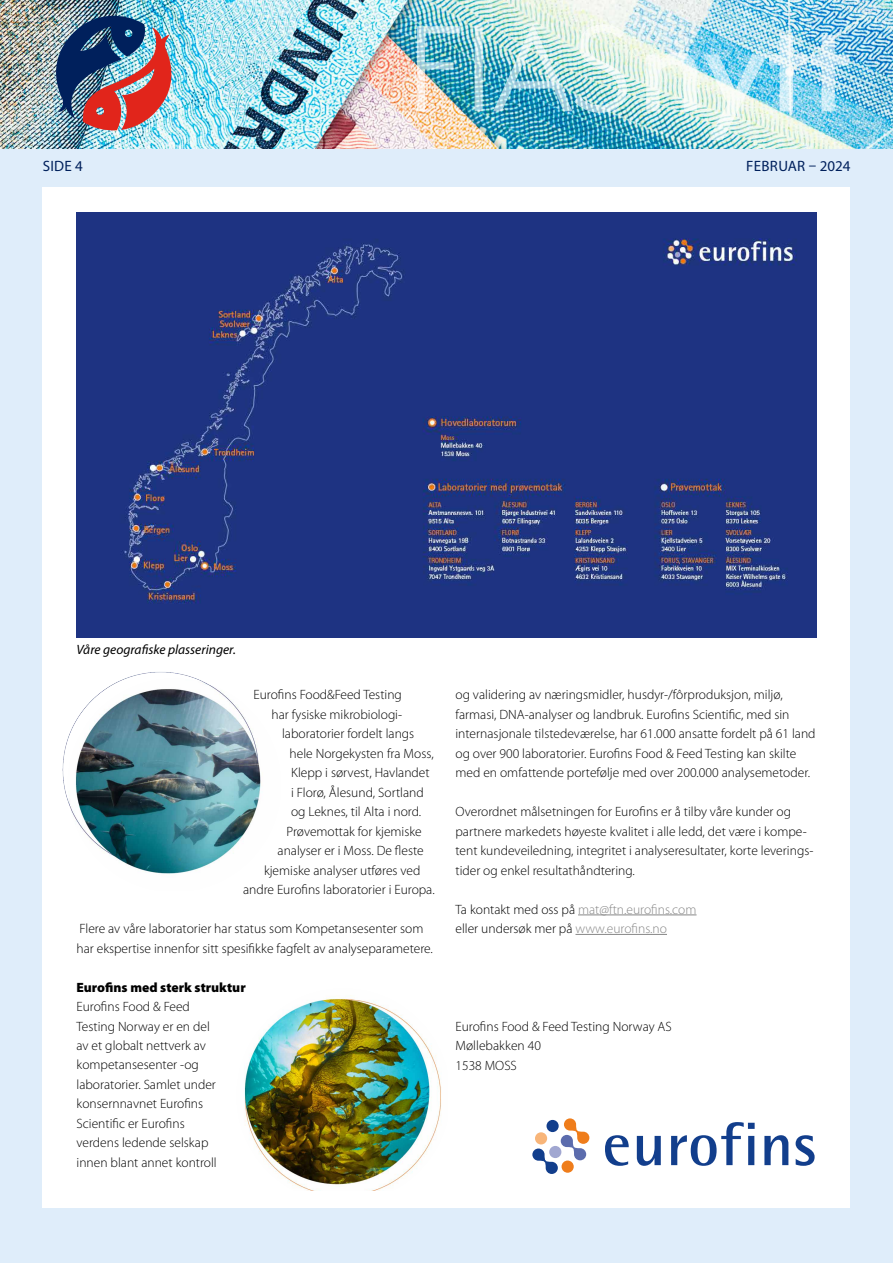
<style>
.page{position:relative;width:893px;height:1263px;background:#dfedfa}
.page>*{position:absolute;margin:0;border:0;box-sizing:border-box;transform-origin:0 0}
.t1{font:15px "Myriad Pro";letter-spacing:.02em;color:#00205c}
.t2{font:300 13.5px/19.5px "Myriad Pro";color:#000}
.t3{font:italic 13.5px "Myriad Pro";color:#000}
.t4{font:900 13.5px "Myriad Pro";color:#000}
.s1{color:#878787}
</style>
<div class="page">
<img style="left:0;top:0;width:893px;height:149px">
<img style="left:417px;top:24px;width:432px;height:116px">
<img style="left:50px;top:11px;width:124px;height:120px">
<div style="left:43px;top:187px;width:807px;height:1021px;background:#fff"></div>
<hr style="left:578px;top:914px;width:118px;height:1px;background:#878787">
<hr style="left:575px;top:934px;width:92px;height:1px;background:#878787">
<img style="left:77px;top:213px;width:739px;height:425px">
<img style="left:244px;top:995px;width:197px;height:196px">
<img style="left:62px;top:672px;width:199px;height:202px">
<svg style="left:532px;top:1118px;width:57px;height:56px"></svg>
<div style="left:562px;top:1160px;width:12px;height:13px;background:#ef7d1b;border-radius:50%"></div>
<div style="left:535px;top:1132px;width:12px;height:12px;background:#f8b579;border-radius:50%"></div>
<div style="left:546px;top:1120px;width:13px;height:12px;background:#123e8c;border-radius:50%"></div>
<svg style="left:605px;top:1135px;width:24px;height:31px"></svg>
<svg style="left:637px;top:1136px;width:24px;height:30px"></svg>
<svg style="left:671px;top:1122px;width:84px;height:44px"></svg>
<svg style="left:764px;top:1135px;width:24px;height:30px"></svg>
<svg style="left:796px;top:1135px;width:19px;height:31px"></svg>
<p class="t1" style="left:43px;top:156px;width:42px">SIDE 4</p>
<p class="t1" style="left:746px;top:156px;width:106px">FEBRUAR – 2024</p>
<p class="t3" style="left:77px;top:641px;width:161px">Våre geografiske plasseringer.</p>
<p class="t2" style="left:254px;top:685px;width:150px">Eurofins Food&amp;Feed Testing</p>
<p class="t2" style="left:272px;top:704px;width:132px">har fysiske mikrobiologi-</p>
<p class="t2" style="left:282px;top:724px;width:134px">laboratorier fordelt langs</p>
<p class="t2" style="left:290px;top:743px;width:146px">hele Norgekysten fra Moss,</p>
<p class="t2" style="left:291px;top:763px;width:140px">Klepp i sørvest, Havlandet</p>
<p class="t2" style="left:291px;top:782px;width:134px">i Florø, Ålesund, Sortland</p>
<p class="t2" style="left:291px;top:802px;width:132px">og Leknes, til Alta i nord.</p>
<p class="t2" style="left:287px;top:821px;width:137px">Prøvemottak for kjemiske</p>
<p class="t2" style="left:278px;top:841px;width:148px">analyser er i Moss. De fleste</p>
<p class="t2" style="left:264px;top:860px;width:158px">kjemiske analyser utføres ved</p>
<p class="t2" style="left:243px;top:880px;width:193px">andre Eurofins laboratorier i Europa.</p>
<p class="t2" style="left:77px;top:919px;width:358px">Flere av våre laboratorier har status som Kompetansesenter som har ekspertise innenfor sitt spesifikke fagfelt av analyseparametere.</p>
<p class="t4" style="left:77px;top:978px;width:171px">Eurofins med sterk struktur</p>
<p class="t2" style="left:77px;top:997px;width:142px">Eurofins Food &amp; Feed<br>Testing Norway er en del av et globalt nettverk av kompetansesenter -og laboratorier. Samlet under konsernnavnet Eurofins<br>Scientific er Eurofins verdens ledende selskap innen blant annet kontroll</p>
<p class="t2" style="left:455px;top:685px;width:362px">og validering av næringsmidler, husdyr-/fôrproduksjon, miljø, farmasi, DNA-analyser og landbruk. Eurofins Scientific, med sin internasjonale tilstedeværelse, har 61.000 ansatte fordelt på 61 land og over 900 laboratorier. Eurofins Food &amp; Feed Testing kan skilte med en omfattende portefølje med over 200.000 analysemetoder.</p>
<p class="t2" style="left:455px;top:802px;width:359px">Overordnet målsetningen for Eurofins er å tilby våre kunder og partnere markedets høyeste kvalitet i alle ledd, det være i kompe&shy;tent kundeveiledning, integritet i analyseresultater, korte leverings&shy;tider og enkel resultathåndtering.</p>
<p class="t2" style="left:455px;top:899px;width:243px">Ta kontakt med oss på <span class="s1">mat@ftn.eurofins.com </span>eller undersøk mer på <span class="s1">www.eurofins.no</span></p>
<p class="t2" style="left:455px;top:1016px;width:218px">Eurofins Food &amp; Feed Testing Norway AS<br>Møllebakken 40<br>1538 MOSS</p>
</div>
